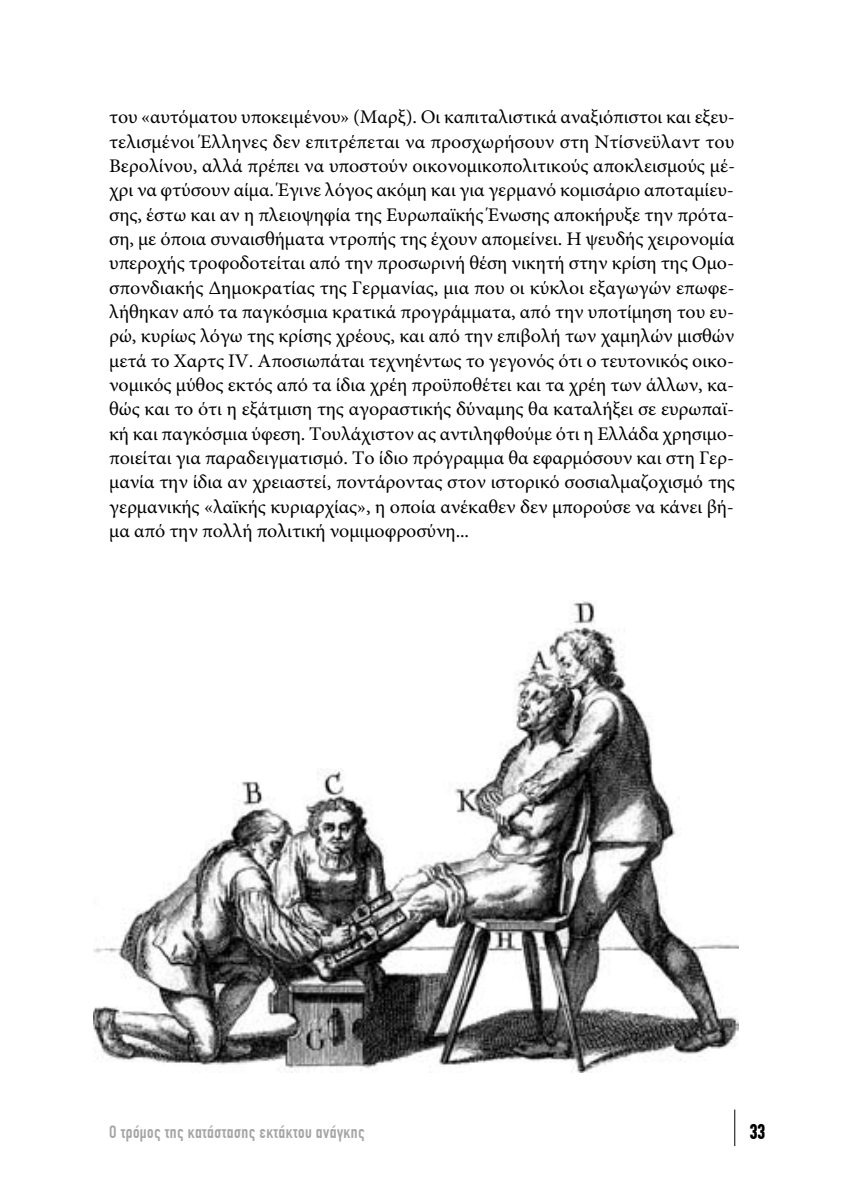
<style>
.page{position:relative;width:844px;height:1191px;background:#fff}
.page>*{position:absolute;margin:0;border:0;box-sizing:border-box;transform-origin:0 0}
.t1{font:700 condensed 21px "CF Din";color:#000}
.t2{font:19.25px/24.3px "Minion Pro";letter-spacing:-.005em;color:#000;text-align:justify}
.t3{font:condensed 17.5px "CF Din";letter-spacing:.025em;color:#a5a5a5}
</style>
<div class="page">
<hr style="left:734px;top:1109px;width:1px;height:37px;background:#000">
<img style="left:94px;top:600px;width:644px;height:472px">
<p class="t2" style="left:109px;top:105px;width:627px">του «αυτόματου υποκειμένου» (Μαρξ). Οι καπιταλιστικά αναξιόπιστοι και εξευ&shy;τελισμένοι Έλληνες δεν επιτρέπεται να προσχωρήσουν στη Ντίσνεϋλαντ του Βερολίνου, αλλά πρέπει να υποστούν οικονομικοπολιτικούς αποκλεισμούς μέ&shy;χρι να φτύσουν αίμα. Έγινε λόγος ακόμη και για γερμανό κομισάριο αποταμίευ&shy;σης, έστω και αν η πλειοψηφία της Ευρωπαϊκής Ένωσης αποκήρυξε την πρότα&shy;ση, με όποια συναισθήματα ντροπής της έχουν απομείνει. Η ψευδής χειρονομία υπεροχής τροφοδοτείται από την προσωρινή θέση νικητή στην κρίση της Ομο&shy;σπονδιακής Δημοκρατίας της Γερμανίας, μια που οι κύκλοι εξαγωγών επωφε&shy;λήθηκαν από τα παγκόσμια κρατικά προγράμματα, από την υποτίμηση του ευ&shy;ρώ, κυρίως λόγω της κρίσης χρέους, και από την επιβολή των χαμηλών μισθών μετά το Χαρτς IV. Αποσιωπάται τεχνηέντως το γεγονός ότι ο τευτονικός οικο&shy;νομικός μύθος εκτός από τα ίδια χρέη προϋποθέτει και τα χρέη των άλλων, κα&shy;θώς και το ότι η εξάτμιση της αγοραστικής δύναμης θα καταλήξει σε ευρωπαϊ&shy;κή και παγκόσμια ύφεση. Τουλάχιστον ας αντιληφθούμε ότι η Ελλάδα χρησιμο&shy;ποιείται για παραδειγματισμό. Το ίδιο πρόγραμμα θα εφαρμόσουν και στη Γερ&shy;μανία την ίδια αν χρειαστεί, ποντάροντας στον ιστορικό σοσιαλμαζοχισμό της γερμανικής «λαϊκής κυριαρχίας», η οποία ανέκαθεν δεν μπορούσε να κάνει βή&shy;μα από την πολλή πολιτική νομιμοφροσύνη...</p>
<p class="t3" style="left:109px;top:1122px;width:257px">Ο τρόμος της κατάστασης εκτάκτου ανάγκης</p>
<p class="t1" style="left:749px;top:1120px;width:17px">33</p>
</div>
